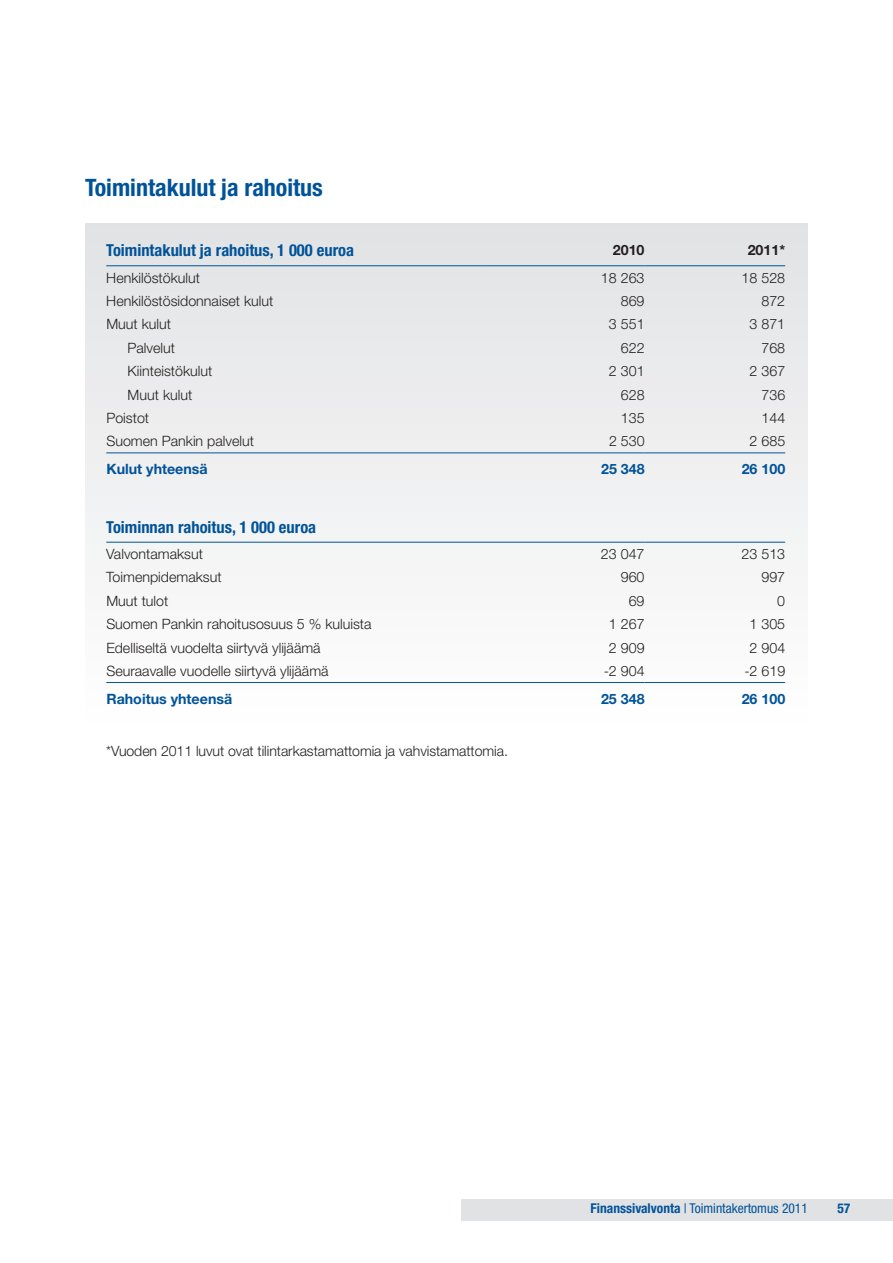
<style>
.page{position:relative;width:893px;height:1263px;background:#fff}
.page>*{position:absolute;margin:0;border:0;box-sizing:border-box;transform-origin:0 0}
.t1{font:700 condensed 24px "Helvetica Neue LT Std";color:#015399}
.t2{font:700 condensed 16.5px "Helvetica Neue LT Std";color:#015399}
.t3{font:300 14.25px "Helvetica Neue LT Std";color:#231f20}
.t4{font:700 14.25px "Helvetica Neue LT Std";color:#015399}
.t5{font:700 14.25px "Helvetica Neue LT Std";color:#231f20}
.t6{font:condensed 13.5px "Helvetica Neue LT Std";color:#015399}
.t7{font:700 condensed 13.5px "Helvetica Neue LT Std";color:#015399}
.s1{font-weight:700}
</style>
<div class="page">
<div style="left:461px;top:1199px;width:432px;height:21px;background:#e1e2e4"></div>
<div style="left:85px;top:223px;width:723px;height:513px;background:linear-gradient(to bottom,#e1e2e4,#fefefe)"></div>
<hr style="left:106px;top:265px;width:378px;height:1px;background:#015399">
<hr style="left:484px;top:265px;width:160px;height:1px;background:#015399">
<hr style="left:644px;top:265px;width:141px;height:1px;background:#015399">
<hr style="left:106px;top:452px;width:378px;height:1px;background:#015399">
<hr style="left:484px;top:452px;width:160px;height:1px;background:#015399">
<hr style="left:644px;top:452px;width:141px;height:1px;background:#015399">
<hr style="left:106px;top:542px;width:378px;height:1px;background:#015399">
<hr style="left:484px;top:542px;width:160px;height:1px;background:#015399">
<hr style="left:644px;top:542px;width:141px;height:1px;background:#015399">
<hr style="left:106px;top:682px;width:378px;height:1px;background:#015399">
<hr style="left:484px;top:682px;width:160px;height:1px;background:#015399">
<hr style="left:644px;top:682px;width:141px;height:1px;background:#015399">
<h1 class="t1" style="left:85px;top:173px;width:239px">Toimintakulut ja rahoitus</h1>
<p class="t2" style="left:106px;top:240px;width:249px">Toimintakulut ja rahoitus, 1 000 euroa</p>
<p class="t5" style="left:613px;top:241px;width:33px">2010</p>
<p class="t5" style="left:748px;top:241px;width:39px">2011*</p>
<p class="t3" style="left:106px;top:269px;width:95px">Henkilöstökulut</p>
<p class="t3" style="left:601px;top:269px;width:45px">18 263</p>
<p class="t3" style="left:742px;top:269px;width:45px">18 528</p>
<p class="t3" style="left:106px;top:292px;width:169px">Henkilöstösidonnaiset kulut</p>
<p class="t3" style="left:621px;top:292px;width:25px">869</p>
<p class="t3" style="left:761px;top:292px;width:25px">872</p>
<p class="t3" style="left:106px;top:316px;width:66px">Muut kulut</p>
<p class="t3" style="left:609px;top:316px;width:37px">3 551</p>
<p class="t3" style="left:750px;top:316px;width:37px">3 871</p>
<p class="t3" style="left:128px;top:339px;width:49px">Palvelut</p>
<p class="t3" style="left:621px;top:339px;width:25px">622</p>
<p class="t3" style="left:761px;top:339px;width:25px">768</p>
<p class="t3" style="left:128px;top:362px;width:86px">Kiinteistökulut</p>
<p class="t3" style="left:609px;top:362px;width:37px">2 301</p>
<p class="t3" style="left:750px;top:362px;width:37px">2 367</p>
<p class="t3" style="left:128px;top:386px;width:66px">Muut kulut</p>
<p class="t3" style="left:621px;top:386px;width:25px">628</p>
<p class="t3" style="left:761px;top:386px;width:25px">736</p>
<p class="t3" style="left:106px;top:409px;width:44px">Poistot</p>
<p class="t3" style="left:621px;top:409px;width:25px">135</p>
<p class="t3" style="left:761px;top:409px;width:25px">144</p>
<p class="t3" style="left:106px;top:432px;width:149px">Suomen Pankin palvelut</p>
<p class="t3" style="left:609px;top:432px;width:37px">2 530</p>
<p class="t3" style="left:750px;top:432px;width:37px">2 685</p>
<p class="t4" style="left:106px;top:460px;width:103px">Kulut yhteensä</p>
<p class="t4" style="left:601px;top:460px;width:45px">25 348</p>
<p class="t4" style="left:742px;top:460px;width:45px">26 100</p>
<p class="t2" style="left:106px;top:517px;width:211px">Toiminnan rahoitus, 1 000 euroa</p>
<p class="t3" style="left:106px;top:545px;width:98px">Valvontamaksut</p>
<p class="t3" style="left:601px;top:545px;width:45px">23 047</p>
<p class="t3" style="left:742px;top:545px;width:45px">23 513</p>
<p class="t3" style="left:106px;top:569px;width:117px">Toimenpidemaksut</p>
<p class="t3" style="left:621px;top:569px;width:25px">960</p>
<p class="t3" style="left:761px;top:569px;width:25px">997</p>
<p class="t3" style="left:106px;top:592px;width:64px">Muut tulot</p>
<p class="t3" style="left:629px;top:592px;width:17px">69</p>
<p class="t3" style="left:777px;top:592px;width:9px">0</p>
<p class="t3" style="left:106px;top:615px;width:267px">Suomen Pankin rahoitusosuus 5 % kuluista</p>
<p class="t3" style="left:609px;top:615px;width:37px">1 267</p>
<p class="t3" style="left:750px;top:615px;width:37px">1 305</p>
<p class="t3" style="left:106px;top:639px;width:216px">Edelliseltä vuodelta siirtyvä ylijäämä</p>
<p class="t3" style="left:609px;top:639px;width:37px">2 909</p>
<p class="t3" style="left:750px;top:639px;width:37px">2 904</p>
<p class="t3" style="left:106px;top:662px;width:224px">Seuraavalle vuodelle siirtyvä ylijäämä</p>
<p class="t3" style="left:604px;top:662px;width:42px">-2 904</p>
<p class="t3" style="left:744px;top:662px;width:42px">-2 619</p>
<p class="t4" style="left:106px;top:690px;width:127px">Rahoitus yhteensä</p>
<p class="t4" style="left:601px;top:690px;width:45px">25 348</p>
<p class="t4" style="left:742px;top:690px;width:45px">26 100</p>
<p class="t3" style="left:106px;top:742px;width:403px">*Vuoden 2011 luvut ovat tilintarkastamattomia ja vahvistamattomia.</p>
<p class="t6" style="left:591px;top:1200px;width:219px"><span class="s1">Finanssivalvonta</span> | Toimintakertomus 2011</p>
<p class="t7" style="left:837px;top:1200px;width:14px">57</p>
</div>
